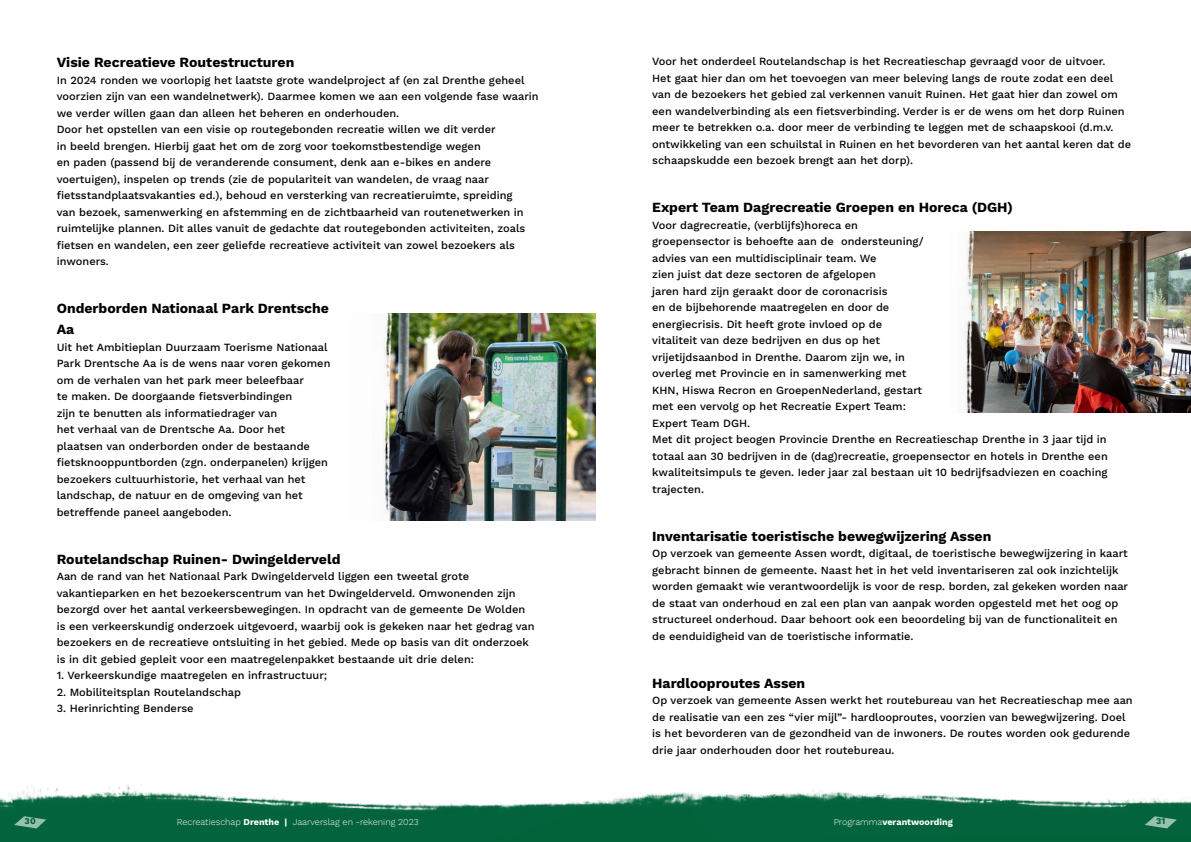
<style>
.page{position:relative;width:1191px;height:842px;background:#fff}
.page>*{position:absolute;margin:0;border:0;box-sizing:border-box;transform-origin:0 0}
.t1{font:700 14px/21px "Work Sans";color:#000}
.t2{font:500 11px/16.5px "Work Sans";color:#000}
.t3{font:300 9px "Work Sans";color:#fff}
.t4{font:700 9px "Work Sans";color:#fff}
.t5{font:700 9px "Work Sans";color:#00643c}
.s1{font-weight:700}
.s2{font-weight:300}
</style>
<div class="page">
<img style="left:402px;top:313px;width:193px;height:207px">
<img style="left:984px;top:231px;width:207px;height:181px">
<img style="left:383px;top:313px;width:19px;height:207px">
<img style="left:964px;top:231px;width:20px;height:181px">
<img style="left:0;top:783px;width:1191px;height:59px">
<svg style="left:1144px;top:816px;width:32px;height:12px"></svg>
<svg style="left:14px;top:816px;width:32px;height:12px"></svg>
<p class="t1" style="left:57px;top:53px;width:239px">Visie Recreatieve Routestructuren</p>
<p class="t2" style="left:57px;top:72px;width:483px">In 2024 ronden we voorlopig het laatste grote wandelproject af (en zal Drenthe geheel voorzien zijn van een wandelnetwerk). Daarmee komen we aan een volgende fase waarin we verder willen gaan dan alleen het beheren en onderhouden.<br>Door het opstellen van een visie op routegebonden recreatie willen we dit verder<br>in beeld brengen. Hierbij gaat het om de zorg voor toekomstbestendige wegen<br>en paden (passend bij de veranderende consument, denk aan e-bikes en andere voertuigen), inspelen op trends (zie de populariteit van wandelen, de vraag naar fietsstandplaatsvakanties ed.), behoud en versterking van recreatieruimte, spreiding<br>van bezoek, samenwerking en afstemming en de zichtbaarheid van routenetwerken in ruimtelijke plannen. Dit alles vanuit de gedachte dat routegebonden activiteiten, zoals fietsen en wandelen, een zeer geliefde recreatieve activiteit van zowel bezoekers als inwoners.</p>
<p class="t1" style="left:57px;top:299px;width:274px">Onderborden Nationaal Park Drentsche<br>Aa</p>
<p class="t2" style="left:57px;top:339px;width:275px">Uit het Ambitieplan Duurzaam Toerisme Nationaal Park Drentsche Aa is de wens naar voren gekomen om de verhalen van het park meer beleefbaar<br>te maken. De doorgaande fietsverbindingen<br>zijn te benutten als informatiedrager van<br>het verhaal van de Drentsche Aa. Door het plaatsen van onderborden onder de bestaande fietsknooppuntborden (zgn. onderpanelen) krijgen bezoekers cultuurhistorie, het verhaal van het landschap, de natuur en de omgeving van het betreffende paneel aangeboden.</p>
<p class="t1" style="left:57px;top:549px;width:285px">Routelandschap Ruinen- Dwingelderveld</p>
<p class="t2" style="left:57px;top:569px;width:479px">Aan de rand van het Nationaal Park Dwingelderveld liggen een tweetal grote vakantieparken en het bezoekerscentrum van het Dwingelderveld. Omwonenden zijn bezorgd over het aantal verkeersbewegingen. In opdracht van de gemeente De Wolden is een verkeerskundig onderzoek uitgevoerd, waarbij ook is gekeken naar het gedrag van bezoekers en de recreatieve ontsluiting in het gebied. Mede op basis van dit onderzoek is in dit gebied gepleit voor een maatregelenpakket bestaande uit drie delen:</p>
<p class="t2" style="left:57px;top:668px;width:272px">1. Verkeerskundige maatregelen en infrastructuur;</p>
<p class="t2" style="left:57px;top:684px;width:186px">2. Mobiliteitsplan Routelandschap</p>
<p class="t2" style="left:57px;top:701px;width:138px">3. Herinrichting Benderse</p>
<p class="t2" style="left:652px;top:54px;width:480px">Voor het onderdeel Routelandschap is het Recreatieschap gevraagd voor de uitvoer.<br>Het gaat hier dan om het toevoegen van meer beleving langs de route zodat een deel van de bezoekers het gebied zal verkennen vanuit Ruinen. Het gaat hier dan zowel om een wandelverbinding als een fietsverbinding. Verder is er de wens om het dorp Ruinen meer te betrekken o.a. door meer de verbinding te leggen met de schaapskooi (d.m.v. ontwikkeling van een schuilstal in Ruinen en het bevorderen van het aantal keren dat de schaapskudde een bezoek brengt aan het dorp).</p>
<p class="t1" style="left:652px;top:198px;width:362px">Expert Team Dagrecreatie Groepen en Horeca (DGH)</p>
<p class="t2" style="left:652px;top:217px;width:457px">Voor dagrecreatie, (verblijfs)horeca en<br>groepensector is behoefte aan de ondersteuning/<br>advies van een multidisciplinair team. We<br>zien juist dat deze sectoren de afgelopen<br>jaren hard zijn geraakt door de coronacrisis<br>en de bijbehorende maatregelen en door de<br>energiecrisis. Dit heeft grote invloed op de<br>vitaliteit van deze bedrijven en dus op het<br>vrijetijdsaanbod in Drenthe. Daarom zijn we, in<br>overleg met Provincie en in samenwerking met<br>KHN, Hiswa Recron en GroepenNederland, gestart<br>met een vervolg op het Recreatie Expert Team:<br>Expert Team DGH.<br>Met dit project beogen Provincie Drenthe en Recreatieschap Drenthe in 3 jaar tijd in totaal aan 30 bedrijven in de (dag)recreatie, groepensector en hotels in Drenthe een kwaliteitsimpuls te geven. Ieder jaar zal bestaan uit 10 bedrijfsadviezen en coaching trajecten.</p>
<p class="t1" style="left:652px;top:526px;width:341px">Inventarisatie toeristische bewegwijzering Assen</p>
<p class="t2" style="left:652px;top:546px;width:477px">Op verzoek van gemeente Assen wordt, digitaal, de toeristische bewegwijzering in kaart gebracht binnen de gemeente. Naast het in het veld inventariseren zal ook inzichtelijk worden gemaakt wie verantwoordelijk is voor de resp. borden, zal gekeken worden naar de staat van onderhoud en zal een plan van aanpak worden opgesteld met het oog op structureel onderhoud. Daar behoort ook een beoordeling bij van de functionaliteit en de eenduidigheid van de toeristische informatie.</p>
<p class="t1" style="left:652px;top:673px;width:155px">Hardlooproutes Assen</p>
<p class="t2" style="left:652px;top:693px;width:482px">Op verzoek van gemeente Assen werkt het routebureau van het Recreatieschap mee aan de realisatie van een zes “vier mijl”- hardlooproutes, voorzien van bewegwijzering. Doel is het bevorderen van de gezondheid van de inwoners. De routes worden ook gedurende drie jaar onderhouden door het routebureau.</p>
<p class="t5" style="left:25px;top:816px;width:13px">30</p>
<p class="t3" style="left:177px;top:817px;width:243px">Recreatieschap <span class="s1">Drenthe |</span> Jaarverslag en -rekening 2023</p>
<p class="t4" style="left:833px;top:817px;width:121px"><span class="s2">Programma</span>verantwoording</p>
<p class="t5" style="left:1156px;top:816px;width:11px">31</p>
</div>
